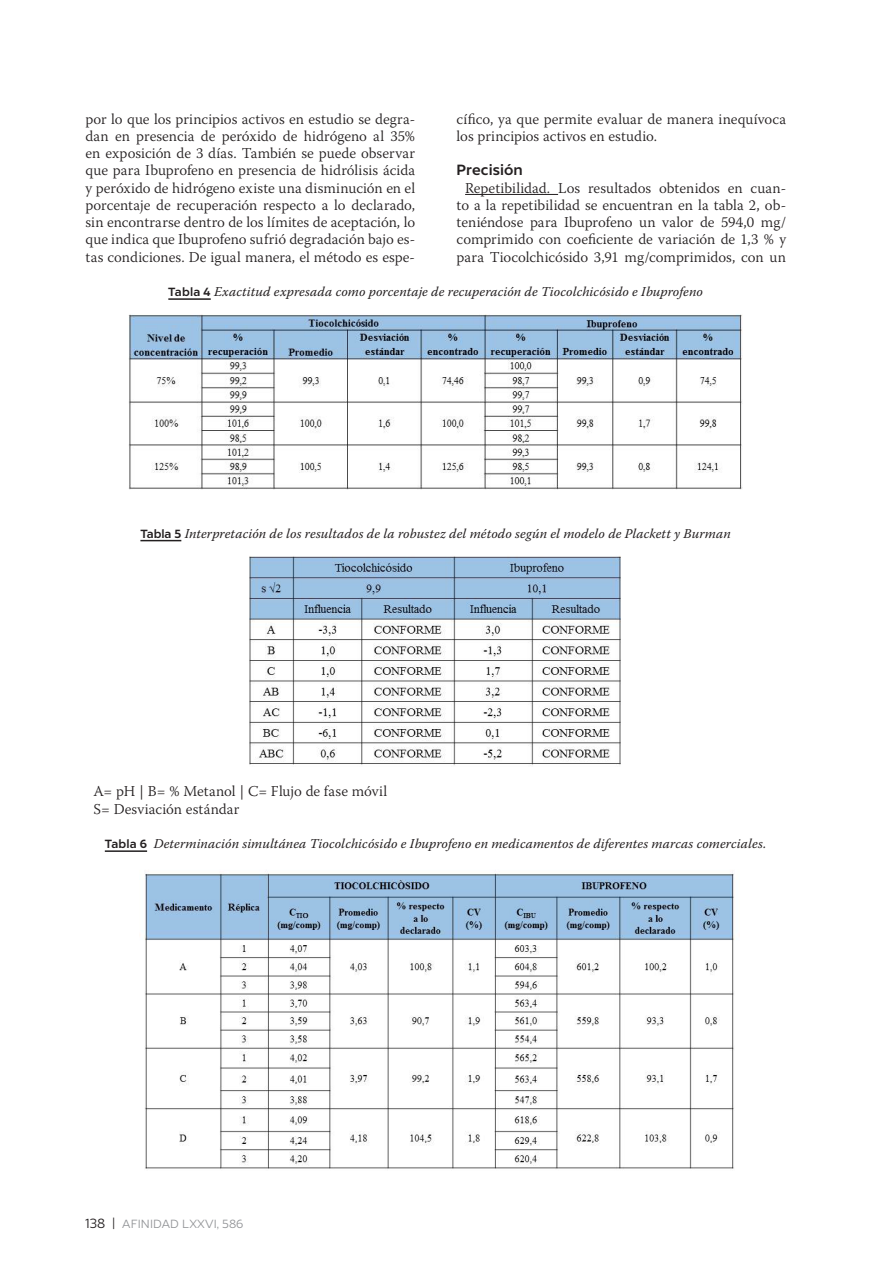
<style>
.page{position:relative;width:893px;height:1263px;background:#fff}
.page>*{position:absolute;margin:0;border:0;box-sizing:border-box;transform-origin:0 0}
.t1{font:300 15px/17.2px "Warnock Pro";letter-spacing:.005em;color:#231f20}
.t2{font:700 15px "Liszt FY";letter-spacing:.01em;color:#231f20}
.t3{font:italic 13.5px "Warnock Pro";letter-spacing:.01em;color:#231f20}
.t4{font:12px "Liszt FY";letter-spacing:.01em;color:#939598}
.s1{font-family:"Liszt FY";font-weight:700;font-style:normal;font-size:12px}
.s2{font-size:13.5px;color:#231f20}
</style>
<div class="page">
<hr style="left:465px;top:194px;width:93px;height:1px;background:#231f20">
<hr style="left:168px;top:298px;width:43px;height:2px;background:#231f20">
<hr style="left:140px;top:540px;width:41px;height:1px;background:#231f20">
<hr style="left:105px;top:850px;width:42px;height:2px;background:#231f20">
<img style="left:129px;top:314px;width:613px;height:176px">
<img style="left:249px;top:556px;width:372px;height:210px">
<img style="left:144px;top:873px;width:591px;height:296px">
<p class="t1" style="left:86px;top:110px;width:331px;text-align:justify">por lo que los principios activos en estudio se degra&shy;dan en presencia de peróxido de hidrógeno al 35% en exposición de 3 días. También se puede observar que para Ibuprofeno en presencia de hidrólisis ácida y peróxido de hidrógeno existe una disminución en el porcentaje de recuperación respecto a lo declarado, sin encontrarse dentro de los límites de aceptación, lo que indica que Ibuprofeno sufrió degradación bajo es&shy;tas condiciones. De igual manera, el método es espe-</p>
<p class="t1" style="left:457px;top:110px;width:331px">cífico, ya que permite evaluar de manera inequívoca los principios activos en estudio.</p>
<p class="t2" style="left:457px;top:161px;width:68px">Precisión</p>
<p class="t1" style="left:457px;top:179px;width:331px;text-align:center">Repetibilidad. Los resultados obtenidos en cuan&shy;to a la repetibilidad se encuentran en la tabla 2, ob&shy;teniéndose para Ibuprofeno un valor de 594,0 mg/ comprimido con coeficiente de variación de 1,3 % y para Tiocolchicósido 3,91 mg/comprimidos, con un</p>
<p class="t3" style="left:168px;top:283px;width:536px"><span class="s1">Tabla 4</span> Exactitud expresada como porcentaje de recuperación de Tiocolchicósido e Ibuprofeno</p>
<p class="t3" style="left:140px;top:525px;width:592px"><span class="s1">Tabla 5</span> Interpretación de los resultados de la robustez del método según el modelo de Plackett y Burman</p>
<p class="t1" style="left:94px;top:782px;width:295px">A= pH | B= % Metanol | C= Flujo de fase móvil<br>S= Desviación estándar</p>
<p class="t3" style="left:105px;top:835px;width:663px"><span class="s1">Tabla 6</span> Determinación simultánea Tiocolchicósido e Ibuprofeno en medicamentos de diferentes marcas comerciales.</p>
<p class="t4" style="left:85px;top:1216px;width:160px"><span class="s2">138 |</span> AFINIDAD LXXVI, 586</p>
</div>
